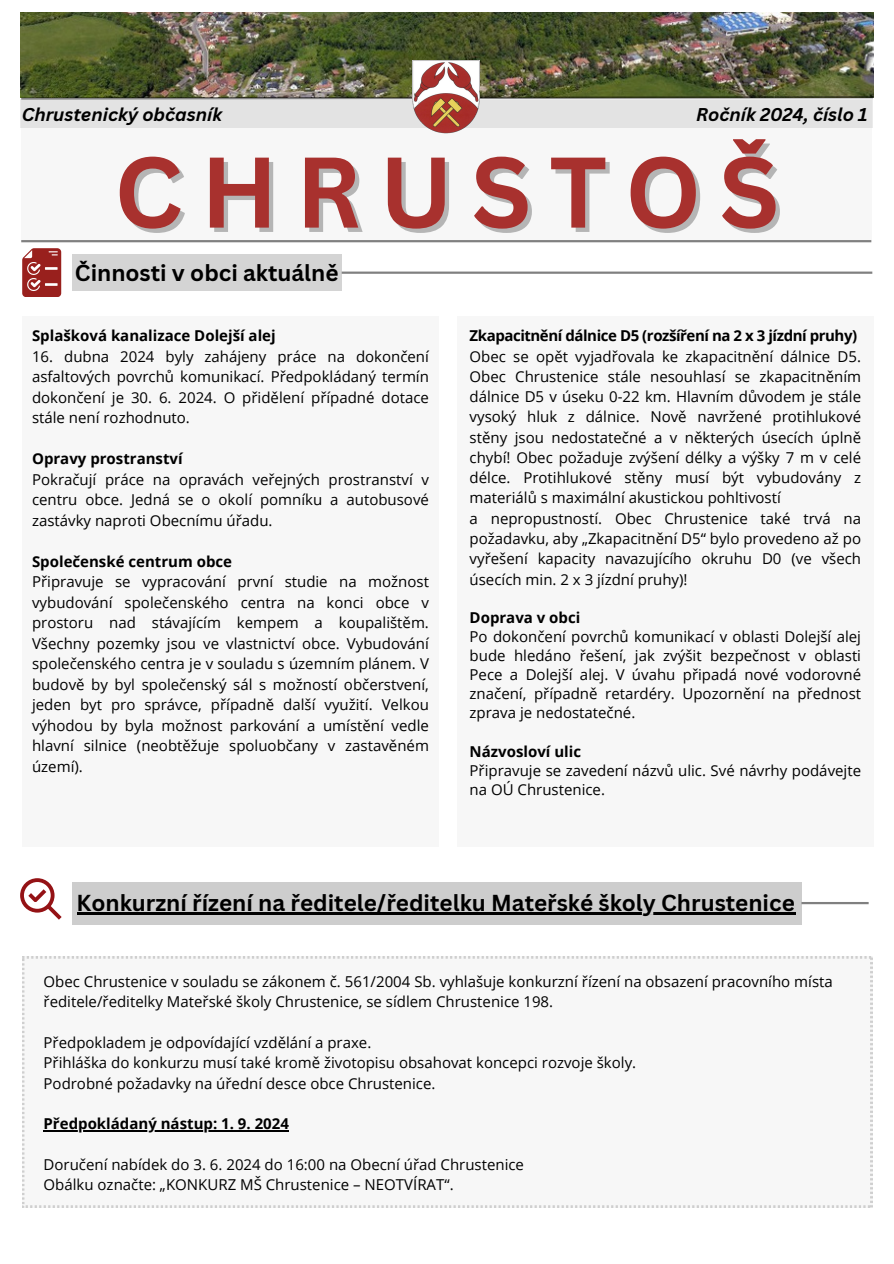
<style>
.page{position:relative;width:894px;height:1264px;background:#fff}
.page>*{position:absolute;margin:0;border:0;box-sizing:border-box;transform-origin:0 0}
.t1{font:700 97.95px "Canva Sans";letter-spacing:.185em;color:#a8312e}
.t2{font:700 22.5px "Canva Sans";color:#000}
.t3{font:italic 700 18px "Canva Sans";color:#000}
.t4{font:15px/20.5px "Open Sans";color:#000;text-align:justify}
.t5{font:700 15px "Open Sans";color:#000}
.t6{font:700 15px "Open Sans";letter-spacing:-.03em;color:#000}
</style>
<div class="page">
<hr style="left:21px;top:240px;width:850px;height:2px;background:#000">
<img style="left:21px;top:13px;width:852px;height:83px">
<div style="left:21px;top:100px;width:850px;height:140px;background:#f7f7f7"></div>
<svg style="left:20px;top:96px;width:854px;height:4px;background:#7b7d6e"></svg>
<div style="left:72px;top:254px;width:269px;height:37px;background:#d4d4d4"></div>
<hr style="left:341px;top:271px;width:531px;height:3px;background:#000">
<svg style="left:22px;top:248px;width:39px;height:48px;background:#aa4644"></svg>
<div style="left:22px;top:316px;width:416px;height:530px;background:#f7f7f7"></div>
<div style="left:457px;top:316px;width:416px;height:530px;background:#f7f7f7"></div>
<div style="left:21px;top:100px;width:851px;height:28px;background:#e3e3e3"></div>
<img style="left:412px;top:60px;width:67px;height:74px">
<svg style="left:22px;top:956px;width:850px;height:251px"></svg>
<div style="left:72px;top:881px;width:729px;height:43px;background:#cdcdcd"></div>
<hr style="left:77px;top:912px;width:718px;height:2px;background:#000">
<svg style="left:20px;top:878px;width:42px;height:41px"></svg>
<hr style="left:44px;top:1130px;width:245px;height:1px;background:#000">
<hr style="left:801px;top:902px;width:67px;height:2px;background:#000">
<p class="t3" style="left:22px;top:102px;width:202px">Chrustenický občasník</p>
<h2 class="t3" style="left:696px;top:102px;width:173px">Ročník 2024, číslo 1</h2>
<p class="t1" style="left:114px;top:123px;width:666px">CHRUSTOŠ</p>
<h3 class="t2" style="left:75px;top:256px;width:265px">Činnosti v obci aktuálně</h3>
<p class="t5" style="left:32px;top:325px;width:245px">Splašková kanalizace Dolejší alej</p>
<p class="t4" style="left:32px;top:345px;width:398px">16. dubna 2024 byly zahájeny práce na dokončení asfaltových povrchů komunikací. Předpokládaný termín dokončení je 30. 6. 2024. O přidělení případné dotace stále není rozhodnuto.</p>
<p class="t5" style="left:32px;top:448px;width:152px">Opravy prostranství</p>
<p class="t4" style="left:32px;top:468px;width:398px">Pokračují práce na opravách veřejných prostranství v centru obce. Jedná se o okolí pomníku a autobusové zastávky naproti Obecnímu úřadu.</p>
<p class="t5" style="left:32px;top:551px;width:201px">Společenské centrum obce</p>
<p class="t4" style="left:32px;top:571px;width:398px">Připravuje se vypracování první studie na možnost vybudování společenského centra na konci obce v prostoru nad stávajícím kempem a koupalištěm.<br>Všechny pozemky jsou ve vlastnictví obce. Vybudování společenského centra je v souladu s územním plánem. V budově by byl společenský sál s možností občerstvení, jeden byt pro správce, případně další využití. Velkou výhodou by byla možnost parkování a umístění vedle hlavní silnice (neobtěžuje spoluobčany v zastavěném území).</p>
<p class="t6" style="left:469px;top:325px;width:389px">Zkapacitnění dálnice D5 (rozšíření na 2 x 3 jízdní pruhy)</p>
<p class="t4" style="left:469px;top:346px;width:393px">Obec se opět vyjadřovala ke zkapacitnění dálnice D5.<br>Obec Chrustenice stále nesouhlasí se zkapacitněním dálnice D5 v úseku 0-22 km. Hlavním důvodem je stále vysoký hluk z dálnice. Nově navržené protihlukové stěny jsou nedostatečné a v některých úsecích úplně chybí! Obec požaduje zvýšení délky a výšky 7 m v celé délce. Protihlukové stěny musí být vybudovány z materiálů s maximální akustickou pohltivostí</p>
<p class="t4" style="left:469px;top:508px;width:393px">a nepropustností. Obec Chrustenice také trvá na požadavku, aby „Zkapacitnění D5“ bylo provedeno až po vyřešení kapacity navazujícího okruhu D0 (ve všech úsecích min. 2 x 3 jízdní pruhy)!</p>
<p class="t5" style="left:469px;top:606px;width:112px">Doprava v obci</p>
<p class="t4" style="left:469px;top:626px;width:393px;line-height:19.2px">Po dokončení povrchů komunikací v oblasti Dolejší alej bude hledáno řešení, jak zvýšit bezpečnost v oblasti Pece a Dolejší alej. V úvahu připadá nové vodorovné značení, případně retardéry. Upozornění na přednost zprava je nedostatečné.</p>
<p class="t5" style="left:469px;top:740px;width:113px">Názvosloví ulic</p>
<p class="t4" style="left:469px;top:760px;width:393px;line-height:19.2px">Připravuje se zavedení názvů ulic. Své návrhy podávejte na OÚ Chrustenice.</p>
<h1 class="t2" style="left:77px;top:886px;width:719px">Konkurzní řízení na ředitele/ředitelku Mateřské školy Chrustenice</h1>
<p class="t4" style="left:44px;top:971px;width:790px">Obec Chrustenice v souladu se zákonem č. 561/2004 Sb. vyhlašuje konkurzní řízení na obsazení pracovního místa ředitele/ředitelky Mateřské školy Chrustenice, se sídlem Chrustenice 198.</p>
<h2 class="t4" style="left:44px;top:1031px;width:329px">Předpokladem je odpovídající vzdělání a praxe.</h2>
<p class="t4" style="left:44px;top:1052px;width:594px">Přihláška do konkurzu musí také kromě životopisu obsahovat koncepci rozvoje školy.</p>
<p class="t4" style="left:44px;top:1072px;width:393px">Podrobné požadavky na úřední desce obce Chrustenice.</p>
<p class="t5" style="left:44px;top:1112px;width:247px">Předpokládaný nástup: 1. 9. 2024</p>
<p class="t4" style="left:44px;top:1153px;width:482px">Doručení nabídek do 3. 6. 2024 do 16:00 na Obecní úřad Chrustenice</p>
<h4 class="t4" style="left:44px;top:1173px;width:411px">Obálku označte: „KONKURZ MŠ Chrustenice – NEOTVÍRAT“.</h4>
</div>
